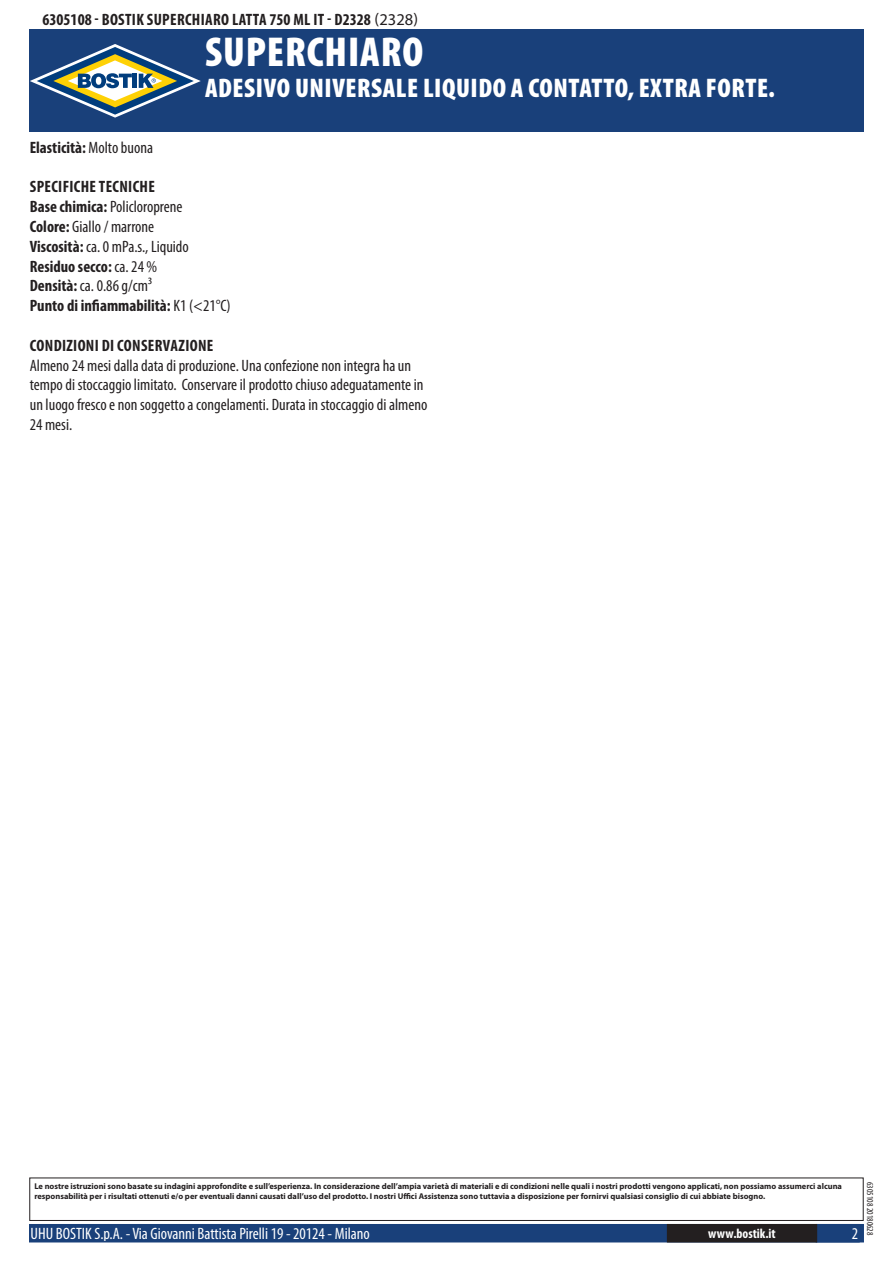
<style>
.page{position:relative;width:893px;height:1263px;background:#fff}
.page>*{position:absolute;margin:0;border:0;box-sizing:border-box;transform-origin:0 0}
.t1{font:900 condensed 42px "Myriad Pro";letter-spacing:.02em;color:#fff}
.t2{font:900 condensed 27px "Myriad Pro";letter-spacing:.02em;color:#fff}
.t3{font:700 condensed 16.5px/19.8px "Myriad Pro";letter-spacing:.02em;color:#231f20}
.t4{font:condensed 16.5px/19.8px "Myriad Pro";color:#231f20}
.t5{font:condensed 16.5px "Myriad Pro";color:#fff}
.t6{font:700 condensed 13.5px "Myriad Pro";color:#fff}
.t7{font:condensed 9px "Myriad Pro";color:#231f20}
.t8{font:700 8.4px/10.1px "Myriad Pro";color:#231f20}
.s1{font-weight:400;font-stretch:normal}
.s2{font-weight:400}
</style>
<div class="page">
<div style="left:30px;top:1225px;width:833px;height:17px;background:#19407a"></div>
<div style="left:29px;top:1224px;width:835px;height:18px;border:2px solid #19407a"></div>
<div style="left:816px;top:1224px;width:44px;height:18px;border:2px solid #19407a"></div>
<div style="left:668px;top:1225px;width:148px;height:17px;background:#231f20"></div>
<div style="left:667px;top:1224px;width:150px;height:18px;border:2px solid #231f20"></div>
<div style="left:29px;top:1177px;width:835px;height:44px;border:1px solid #231f20"></div>
<div style="left:30px;top:30px;width:834px;height:102px;background:#19407a"></div>
<svg style="left:30px;top:44px;width:171px;height:74px"></svg>
<h3 class="t3" style="left:43px;top:9px;width:377px">6305108 - Bostik Superchiaro Latta 750 ml IT - D2328 <span class="s1">(2328)</span></h3>
<h1 class="t1" style="left:205px;top:25px;width:219px">SUPERCHIARO</h1>
<h2 class="t2" style="left:205px;top:70px;width:571px">ADESIVO UNIVERSALE LIQUIDO A CONTATTO, EXTRA FORTE.</h2>
<h3 class="t3" style="left:30px;top:137px;width:125px">Elasticità: <span class="s2">Molto buona</span></h3>
<h3 class="t3" style="left:30px;top:177px;width:203px">Specifiche tecniche<br>Base chimica: <span class="s2">Policloroprene<br></span>Colore: <span class="s2">Giallo / marrone<br></span>Viscosità: <span class="s2">ca. 0 mPa.s., Liquido<br></span>Residuo secco: <span class="s2">ca. 24 %<br></span>Densità: <span class="s2">ca. 0.86 g/cm³<br></span>Punto di infiammabilità: <span class="s2">K1 (&lt;21°C)</span></h3>
<h3 class="t3" style="left:30px;top:335px;width:185px">Condizioni di conservazione</h3>
<p class="t4" style="left:30px;top:355px;width:399px">Almeno 24 mesi dalla data di produzione. Una confezione non integra ha un tempo di stoccaggio limitato. Conservare il prodotto chiuso adeguatamente in un luogo fresco e non soggetto a congelamenti. Durata in stoccaggio di almeno 24 mesi.</p>
<p class="t8" style="left:34px;top:1181px;width:809px">Le nostre istruzioni sono basate su indagini approfondite e sull’esperienza. In considerazione dell’ampia varietà di materiali e di condizioni nelle quali i nostri prodotti vengono applicati, non possiamo assumerci alcuna responsabilità per i risultati ottenuti e/o per eventuali danni causati dall’uso del prodotto. I nostri Uffici Assistenza sono tuttavia a disposizione per fornirvi qualsiasi consiglio di cui abbiate bisogno.</p>
<h3 class="t5" style="left:31px;top:1224px;width:341px">UHU BOSTIK S.p.A. - Via Giovanni Battista Pirelli 19 - 20124 - Milano</h3>
<h3 class="t6" style="left:708px;top:1225px;width:69px">www.bostik.it</h3>
<h3 class="t5" style="left:852px;top:1224px;width:8px">2</h3>
<p class="t7" style="left:875px;top:1182px;width:55px;rotate:90deg">6305108 20180628</p>
</div>
